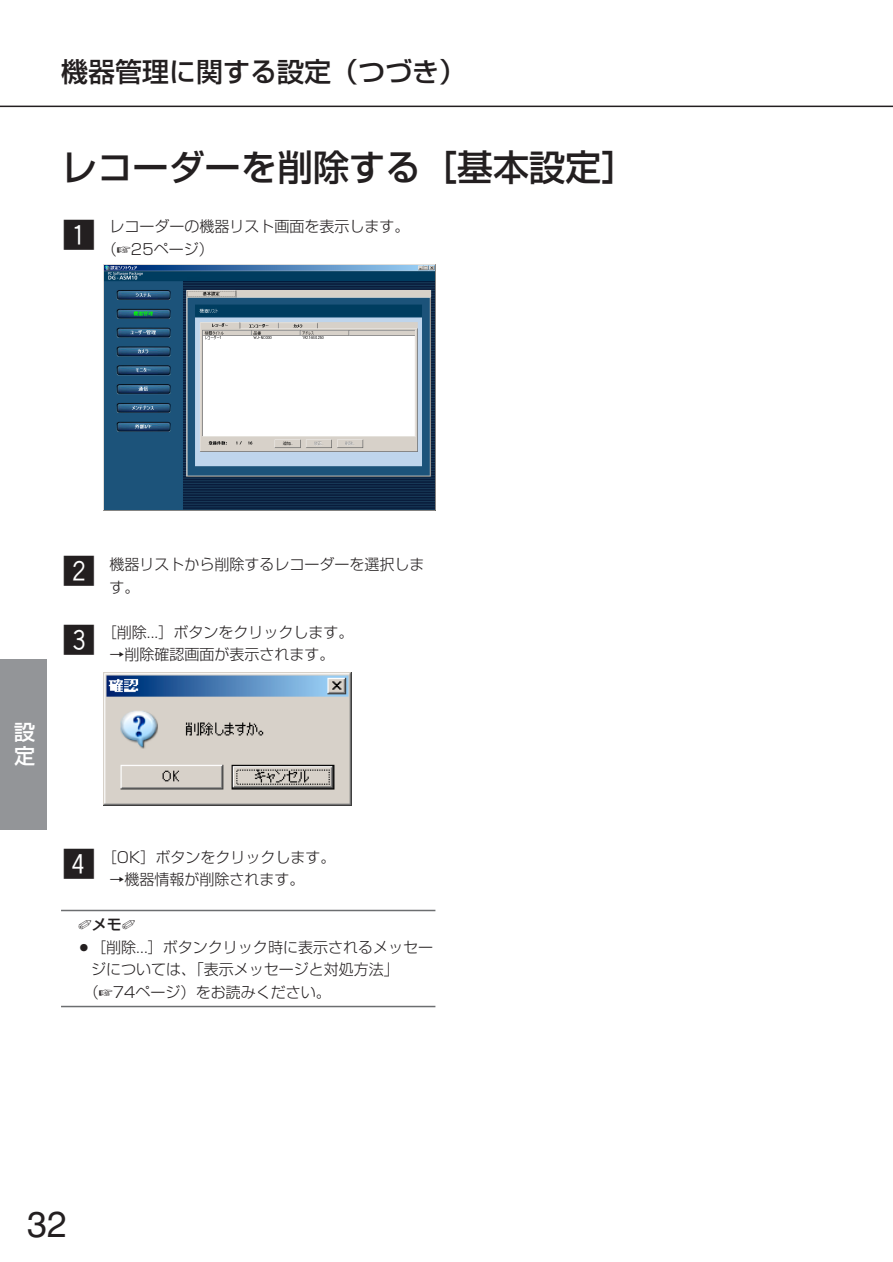
<style>
.page{position:relative;width:893px;height:1262px;background:#fff}
.page>*{position:absolute;margin:0;border:0;box-sizing:border-box;transform-origin:0 0}
.t1{font:500 36px "Shin Go";color:#231f20}
.t2{font:36px "Helvetica";color:#231f20}
.t3{font:33px/69px "Gthin Hround";color:#231f20}
.t4{font:500 27px "Shin Go";color:#231f20}
.t5{font:500 21px/24px "Shin Go";color:#fff}
.t6{font:300 15px/22.5px "Shin Go";color:#231f20}
.t7{font:500 15px "Shin Go";color:#231f20}
</style>
<div class="page">
<hr style="left:0;top:106px;width:892px;height:1px;background:#231f20">
<div style="left:0;top:659px;width:47px;height:170px;background:#939598"></div>
<hr style="left:61px;top:909px;width:374px;height:2px;background:#6c6e70">
<hr style="left:61px;top:1005px;width:374px;height:2px;background:#6c6e70">
<img style="left:104px;top:264px;width:331px;height:247px">
<img style="left:104px;top:673px;width:247px;height:132px">
<h3 class="t4" style="left:61px;top:62px;width:406px">機器管理に関する設定（つづき）</h3>
<h1 class="t1" style="left:61px;top:154px;width:577px">レコーダーを削除する［基本設定］</h1>
<p class="t6" style="left:102px;top:218px;width:309px;text-indent:8px">レコーダーの機器リスト画面を表示します。（☞25ページ）</p>
<h2 class="t3" style="left:63px;top:201px;width:34px">Z</h2>
<h3 class="t5" style="left:14px;top:722px;width:22px">設定</h3>
<h2 class="t3" style="left:63px;top:536px;width:34px">X<br>C</h2>
<p class="t6" style="left:109px;top:555px;width:317px">機器リストから削除するレコーダーを選択します。</p>
<p class="t6" style="left:102px;top:623px;width:253px">［削除...］ボタンをクリックします。</p>
<p class="t6" style="left:109px;top:645px;width:227px">→削除確認画面が表示されます。</p>
<h2 class="t3" style="left:63px;top:829px;width:34px">V</h2>
<p class="t6" style="left:102px;top:848px;width:235px">［OK］ボタンをクリックします。</p>
<p class="t6" style="left:109px;top:870px;width:197px">→機器情報が削除されます。</p>
<p class="t7" style="left:78px;top:919px;width:59px">✐メモ✐</p>
<p class="t6" style="left:76px;top:938px;width:358px">○［削除...］ボタンクリック時に表示されるメッセー</p>
<p class="t6" style="left:91px;top:960px;width:309px">ジについては、「表示メッセージと対処方法」</p>
<p class="t6" style="left:84px;top:983px;width:248px">（☞74ページ）をお読みください。</p>
<h1 class="t2" style="left:27px;top:1211px;width:42px">32</h1>
</div>
